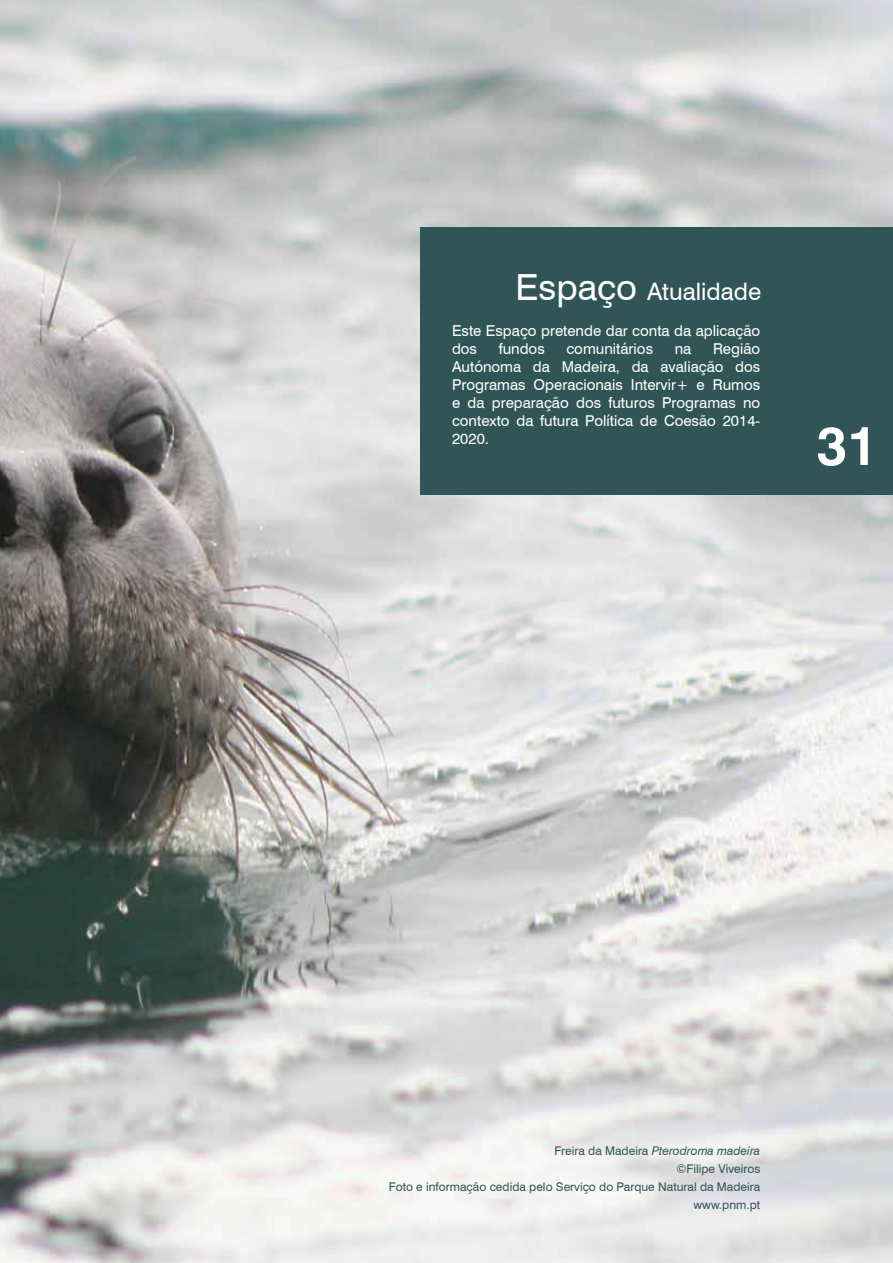
<style>
.page{position:relative;width:893px;height:1263px;background:#fff}
.page>*{position:absolute;margin:0;border:0;box-sizing:border-box;transform-origin:0 0}
.t1{font:700 54px "Swiss 721 BT";color:#fff}
.t2{font:24px "Swiss 721 BT";color:#fff}
.t3{font:15px/18px "Swiss 721 BT";color:#fff}
.t4{font:12px/18px "Swiss 721 BT";color:#315557;text-align:right}
.s1{font-size:36px}
.s2{font-style:italic}
</style>
<div class="page">
<img style="left:0;top:0;width:893px;height:1263px">
<div style="left:420px;top:227px;width:473px;height:268px;background:#315557"></div>
<h2 class="t2" style="left:515px;top:276px;width:247px"><span class="s1">Espaço</span> Atualidade</h2>
<p class="t3" style="left:452px;top:321px;width:310px">Este Espaço pretende dar conta da aplicação dos</p>
<p class="t3" style="left:499px;top:339px;width:48px">fundos</p>
<p class="t3" style="left:566px;top:339px;width:88px">comunitários</p>
<p class="t3" style="left:675px;top:339px;width:18px">na</p>
<p class="t3" style="left:452px;top:339px;width:310px;text-align:justify;text-indent:261px">Região Autónoma da Madeira, da avaliação dos Programas Operacionais Intervir+ e Rumos e da preparação dos futuros Programas no contexto da futura Política de Coesão 2014- 2020.</p>
<h1 class="t1" style="left:816px;top:413px;width:63px">31</h1>
<p class="t4" style="left:389px;top:1142px;width:373px">Freira da Madeira <span class="s2">Pterodroma madeira<br></span>©Filipe Viveiros<br>Foto e informação cedida pelo Serviço do Parque Natural da Madeira www.pnm.pt</p>
</div>
